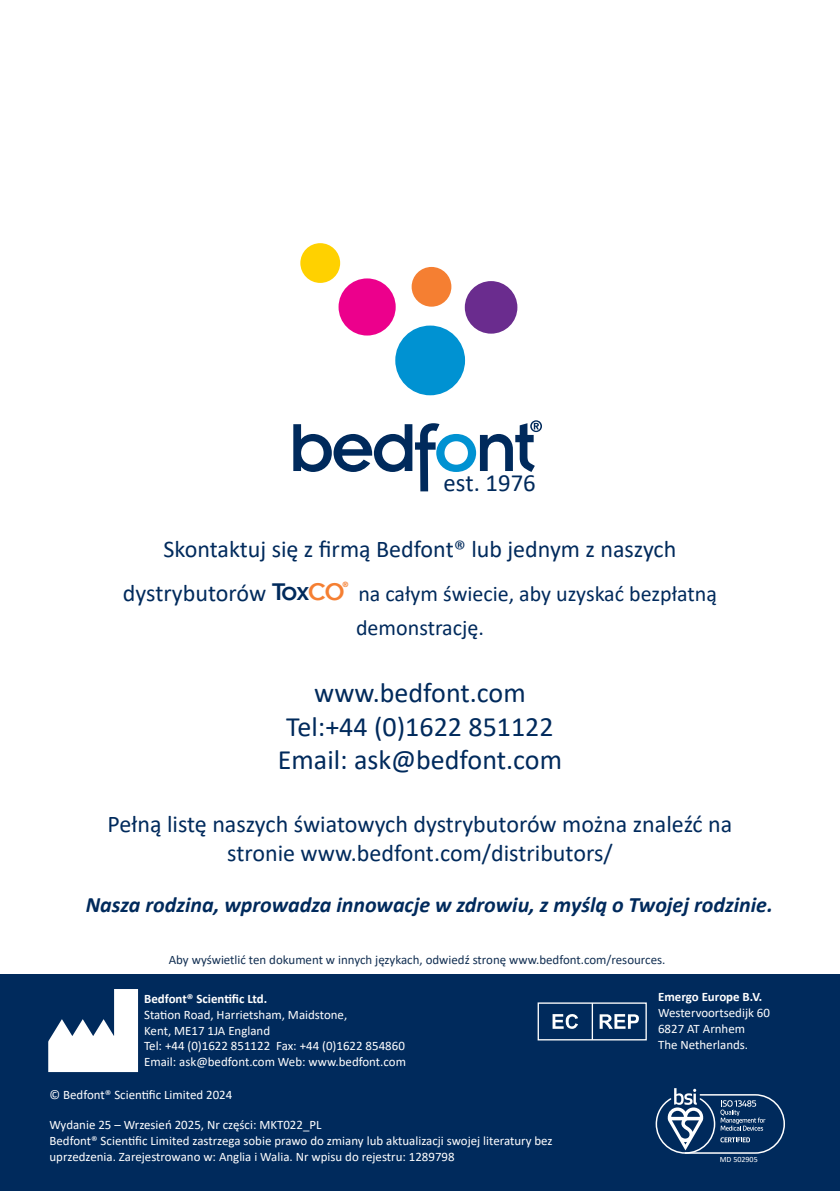
<style>
.page{position:relative;width:840px;height:1191px;background:#fff}
.page>*{position:absolute;margin:0;border:0;box-sizing:border-box;transform-origin:0 0}
.t1{font:28px/33.6px "Calibri";color:#002a5c;text-align:center}
.t2{font:24.8px "Calibri";color:#002a5c}
.t3{font:24px/44px "Calibri";color:#002a5c}
.t4{font:italic 700 22px "Calibri";color:#002a5c}
.t5{font:22px/34px "Calibri";color:#002a5c}
.t6{font:12.8px/15.8px "Calibri";color:#fff}
.t7{font:12.8px "Calibri";color:#122f52}
.t8{font:700 12.8px "Calibri";color:#fff}
.t9{font:8.4px "Insignia LT";color:#f57f32}
.t10{font:8px "Calibri";color:#fff}
.s1{font-family:"Insignia LT";font-size:26.6px}
.s2{font-family:"Insignia LT";font-size:26.6px;color:#f57f32}
</style>
<div class="page">
<div style="left:0;top:974px;width:839px;height:217px;background:#002a5c"></div>
<div style="left:395px;top:325px;width:70px;height:70px;background:#0092d2;border-radius:50%"></div>
<div style="left:338px;top:278px;width:57px;height:57px;background:#ec008c;border-radius:50%"></div>
<div style="left:300px;top:243px;width:40px;height:40px;background:#ffd100;border-radius:50%"></div>
<div style="left:464px;top:281px;width:53px;height:53px;background:#6a2c8e;border-radius:50%"></div>
<div style="left:411px;top:267px;width:40px;height:40px;background:#f57f32;border-radius:50%"></div>
<svg style="left:293px;top:420px;width:248px;height:71px"></svg>
<div style="left:537px;top:1002px;width:109px;height:38px;border:1px solid #fff"></div>
<hr style="left:591px;top:1003px;width:1px;height:36px;background:#fff">
<svg style="left:599px;top:1014px;width:39px;height:14px"></svg>
<svg style="left:552px;top:1014px;width:25px;height:15px"></svg>
<svg style="left:48px;top:989px;width:90px;height:83px"></svg>
<svg style="left:655px;top:1088px;width:129px;height:65px"></svg>
<h2 class="t2" style="left:443px;top:466px;width:94px">est. 1976</h2>
<h3 class="t3" style="left:123px;top:526px;width:554px;text-indent:41px">Skontaktuj się z firmą Bedfont® lub jednym z naszych dystrybutorów <span class="s1">Tox</span><span class="s2">CO</span></h3>
<p class="t9" style="left:342px;top:579px;width:8px">®</p>
<h3 class="t5" style="left:356px;top:576px;width:362px">na całym świecie, aby uzyskać bezpłatną demonstrację.</h3>
<h1 class="t1" style="left:278px;top:675px;width:285px">www.bedfont.com<br>Tel:+44 (0)1622 851122<br>Email: ask@bedfont.com</h1>
<h3 class="t3" style="left:108px;top:808px;width:626px;line-height:28.8px;text-align:center">Pełną listę naszych światowych dystrybutorów można znaleźć na stronie www.bedfont.com/distributors/</h3>
<h3 class="t4" style="left:86px;top:889px;width:688px">Nasza rodzina, wprowadza innowacje w zdrowiu, z myślą o Twojej rodzinie.</h3>
<p class="t7" style="left:169px;top:950px;width:498px">Aby wyświetlić ten dokument w innych językach, odwiedź stronę www.bedfont.com/resources.</p>
<p class="t8" style="left:144px;top:989px;width:125px">Bedfont® Scientific Ltd.</p>
<p class="t6" style="left:144px;top:1006px;width:263px">Station Road, Harrietsham, Maidstone,<br>Kent, ME17 1JA England<br>Tel: +44 (0)1622 851122 Fax: +44 (0)1622 854860<br>Email: ask@bedfont.com Web: www.bedfont.com</p>
<p class="t6" style="left:49px;top:1086px;width:184px">© Bedfont® Scientific Limited 2024</p>
<p class="t6" style="left:49px;top:1117px;width:504px">Wydanie 25 – Wrzesień 2025, Nr części: MKT022_PL<br>Bedfont® Scientific Limited zastrzega sobie prawo do zmiany lub aktualizacji swojej literatury bez uprzedzenia. Zarejestrowano w: Anglia i Walia. Nr wpisu do rejestru: 1289798</p>
<p class="t8" style="left:657px;top:988px;width:106px">Emergo Europe B.V.</p>
<p class="t6" style="left:657px;top:1004px;width:113px">Westervoortsedijk 60<br>6827 AT Arnhem<br>The Netherlands.</p>
<p class="t10" style="left:719px;top:1154px;width:39px">MD 502905</p>
</div>
